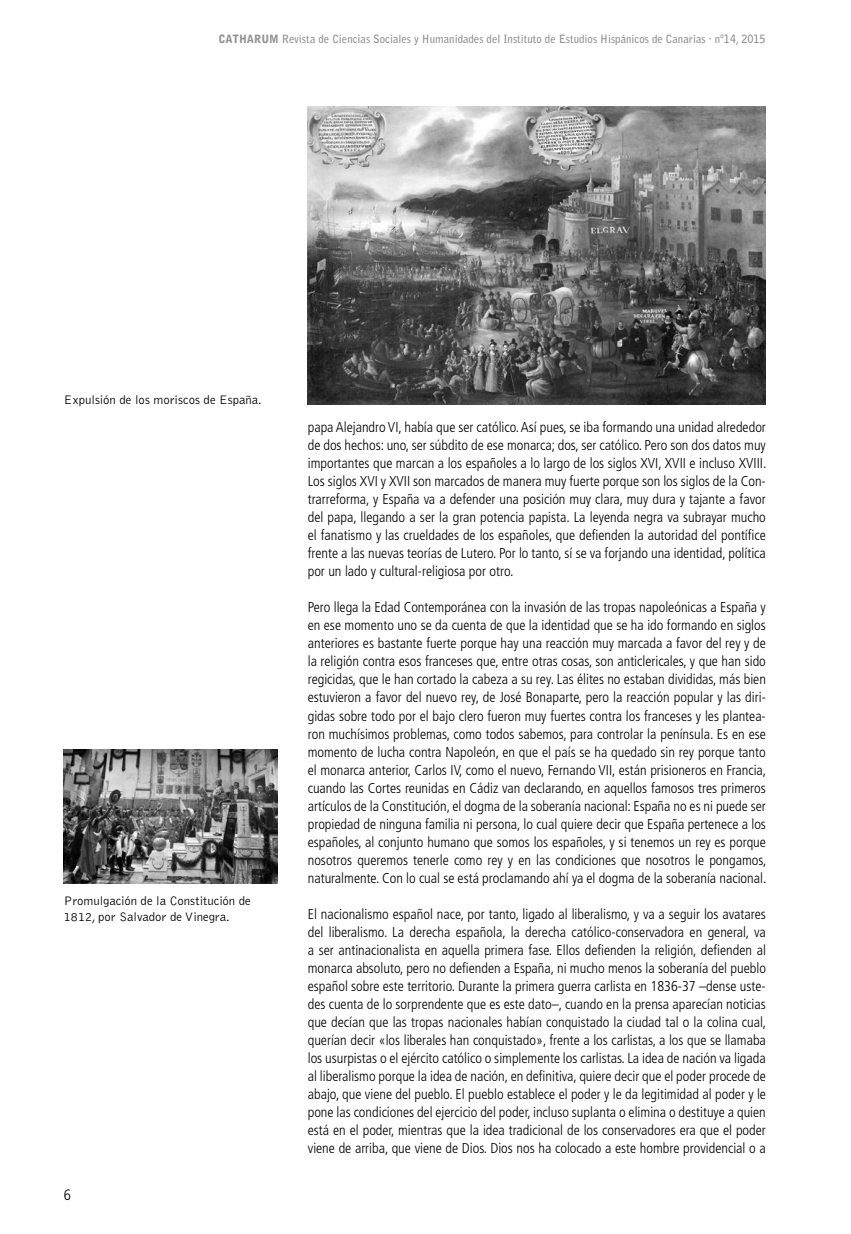
<style>
.page{position:relative;width:851px;height:1234px;background:#fff}
.page>*{position:absolute;margin:0;border:0;box-sizing:border-box;transform-origin:0 0}
.t1{font:300 condensed 15px "Frutiger LT Std";color:#000}
.t2{font:300 condensed 14.25px/18px "Frutiger LT Std";color:#000;text-align:justify}
.t3{font:300 12.75px/15.3px "Bell Gothic Std";color:#000}
.t4{font:700 11.4px "Bell Gothic Std";color:#929292;scale:.95 1}
.s1{font-weight:900}
</style>
<div class="page">
<img style="left:308px;top:106px;width:457px;height:298px">
<img style="left:64px;top:749px;width:214px;height:134px">
<p class="t4" style="left:218px;top:32px;width:577px"><span class="s1">CATHARUM</span> Revista de Ciencias Sociales y Humanidades del Instituto de Estudios Hispánicos de Canarias · nº14, 2015</p>
<p class="t3" style="left:64px;top:392px;width:199px">Expulsión de los moriscos de España.</p>
<p class="t3" style="left:64px;top:893px;width:188px">Promulgación de la Constitución de<br>1812, por Salvador de Vinegra.</p>
<p class="t1" style="left:64px;top:1186px;width:9px">6</p>
<p class="t2" style="left:308px;top:418px;width:460px">papa Alejandro VI, había que ser católico. Así pues, se iba formando una unidad alrededor de dos hechos: uno, ser súbdito de ese monarca; dos, ser católico. Pero son dos datos muy importantes que marcan a los españoles a lo largo de los siglos XVI, XVII e incluso XVIII.<br>Los siglos XVI y XVII son marcados de manera muy fuerte porque son los siglos de la Con&shy;trarreforma, y España va a defender una posición muy clara, muy dura y tajante a favor del papa, llegando a ser la gran potencia papista. La leyenda negra va subrayar mucho el fanatismo y las crueldades de los españoles, que defienden la autoridad del pontífice frente a las nuevas teorías de Lutero. Por lo tanto, sí se va forjando una identidad, política por un lado y cultural-religiosa por otro.</p>
<p class="t2" style="left:308px;top:598px;width:460px">Pero llega la Edad Contemporánea con la invasión de las tropas napoleónicas a España y en ese momento uno se da cuenta de que la identidad que se ha ido formando en siglos anteriores es bastante fuerte porque hay una reacción muy marcada a favor del rey y de la religión contra esos franceses que, entre otras cosas, son anticlericales, y que han sido regicidas, que le han cortado la cabeza a su rey. Las élites no estaban divididas, más bien estuvieron a favor del nuevo rey, de José Bonaparte, pero la reacción popular y las diri&shy;gidas sobre todo por el bajo clero fueron muy fuertes contra los franceses y les plantea&shy;ron muchísimos problemas, como todos sabemos, para controlar la península. Es en ese momento de lucha contra Napoleón, en que el país se ha quedado sin rey porque tanto el monarca anterior, Carlos IV, como el nuevo, Fernando VII, están prisioneros en Francia, cuando las Cortes reunidas en Cádiz van declarando, en aquellos famosos tres primeros artículos de la Constitución, el dogma de la soberanía nacional: España no es ni puede ser propiedad de ninguna familia ni persona, lo cual quiere decir que España pertenece a los españoles, al conjunto humano que somos los españoles, y si tenemos un rey es porque nosotros queremos tenerle como rey y en las condiciones que nosotros le pongamos, naturalmente. Con lo cual se está proclamando ahí ya el dogma de la soberanía nacional.</p>
<p class="t2" style="left:308px;top:904px;width:460px">El nacionalismo español nace, por tanto, ligado al liberalismo, y va a seguir los avatares del liberalismo. La derecha española, la derecha católico-conservadora en general, va a ser antinacionalista en aquella primera fase. Ellos defienden la religión, defienden al monarca absoluto, pero no defienden a España, ni mucho menos la soberanía del pueblo español sobre este territorio. Durante la primera guerra carlista en 1836-37 –dense uste&shy;des cuenta de lo sorprendente que es este dato–, cuando en la prensa aparecían noticias que decían que las tropas nacionales habían conquistado la ciudad tal o la colina cual, querían decir «los liberales han conquistado», frente a los carlistas, a los que se llamaba los usurpistas o el ejército católico o simplemente los carlistas. La idea de nación va ligada al liberalismo porque la idea de nación, en definitiva, quiere decir que el poder procede de abajo, que viene del pueblo. El pueblo establece el poder y le da legitimidad al poder y le pone las condiciones del ejercicio del poder, incluso suplanta o elimina o destituye a quien está en el poder, mientras que la idea tradicional de los conservadores era que el poder viene de arriba, que viene de Dios. Dios nos ha colocado a este hombre providencial o a</p>
</div>
